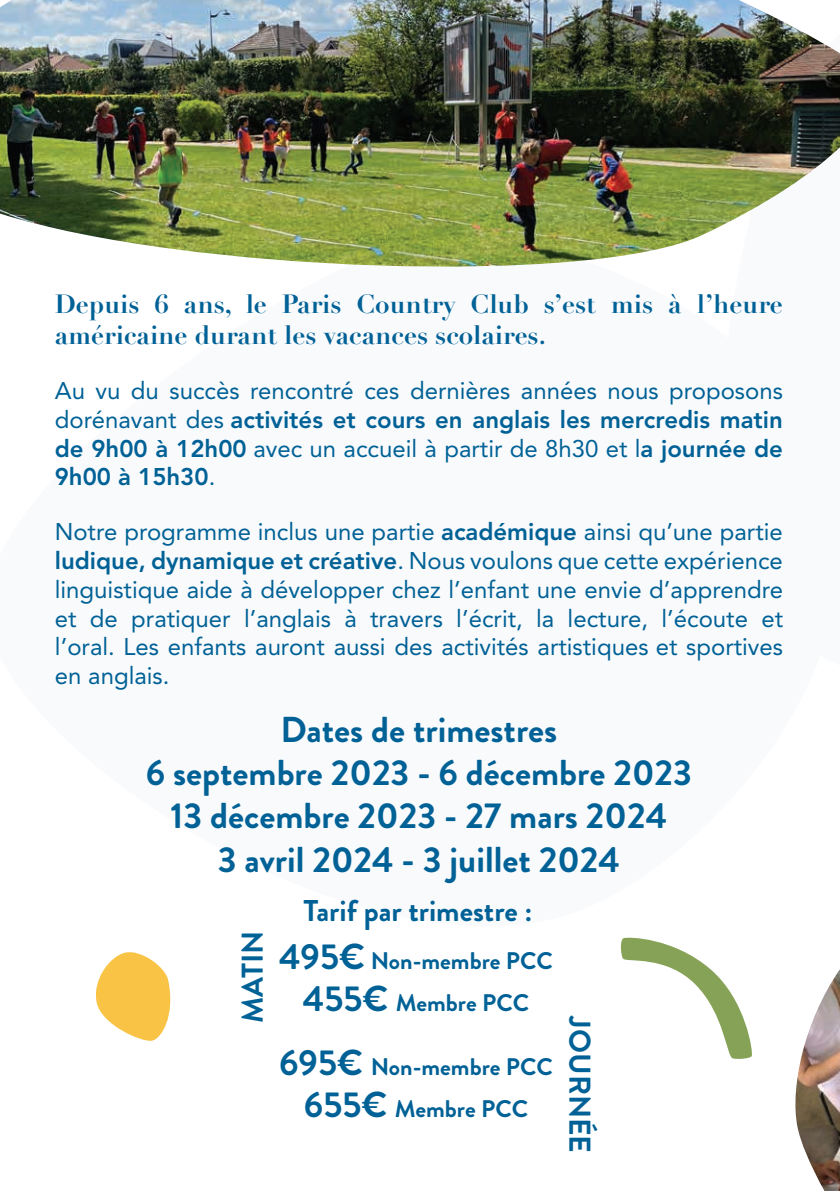
<style>
.page{position:relative;width:840px;height:1191px;background:#fff}
.page>*{position:absolute;margin:0;border:0;box-sizing:border-box;transform-origin:0 0}
.t1{font:700 36px/43.2px "Brandon Grotesque";color:#006196;text-align:center}
.t2{font:700 30px "Brandon Grotesque";color:#006196}
.t3{font:700 26px/31.2px "Didot LT Pro";color:#006196}
.t4{font:24px/28.8px "Avenir LT Pro";color:#006196;text-align:justify}
.t5{font:700 24px/42px "Brandon Grotesque";color:#006196;text-align:center}
.s1{font-weight:800}
.s2{font-size:36px}
</style>
<div class="page">
<img style="left:795px;top:971px;width:44px;height:220px">
<img style="left:0;top:0;width:839px;height:267px">
<svg style="left:95px;top:952px;width:76px;height:89px"></svg>
<svg style="left:620px;top:937px;width:132px;height:122px"></svg>
<p class="t3" style="left:55px;top:288px;width:729px">Depuis 6 ans, le Paris Country Club s’est mis à l’heure américaine durant les vacances scolaires.</p>
<p class="t4" style="left:55px;top:376px;width:729px">Au vu du succès rencontré ces dernières années nous proposons dorénavant des <span class="s1">activités et cours en anglais les mercredis matin de 9h00 à 12h00</span> avec un accueil à partir de 8h30 et l<span class="s1">a journée de 9h00 à 15h30</span>.</p>
<p class="t4" style="left:55px;top:517px;width:729px">Notre programme inclus une partie <span class="s1">académique</span> ainsi qu’une partie <span class="s1">ludique, dynamique et créative</span>. Nous voulons que cette expérience linguistique aide à développer chez l’enfant une envie d’apprendre et de pratiquer l’anglais à travers l’écrit, la lecture, l’écoute et l’oral. Les enfants auront aussi des activités artistiques et sportives en anglais.</p>
<h1 class="t1" style="left:146px;top:708px;width:547px">Dates de trimestres<br>6 septembre 2023 - 6 décembre 2023<br>13 décembre 2023 - 27 mars 2024<br>3 avril 2024 - 3 juillet 2024</h1>
<p class="t2" style="left:303px;top:890px;width:230px">Tarif par trimestre :</p>
<p class="t5" style="left:279px;top:940px;width:275px"><span class="s2">495€</span> Non-membre PCC<br><span class="s2">455€</span> Membre PCC</p>
<p class="t5" style="left:279px;top:1046px;width:275px"><span class="s2">695€</span> Non-membre PCC<br><span class="s2">655€</span> Membre PCC</p>
<p class="t2" style="left:231px;top:1023px;width:94px;rotate:-90deg">MATIN</p>
<p class="t2" style="left:600px;top:1016px;width:138px;rotate:90deg">JOURNÉE</p>
</div>
